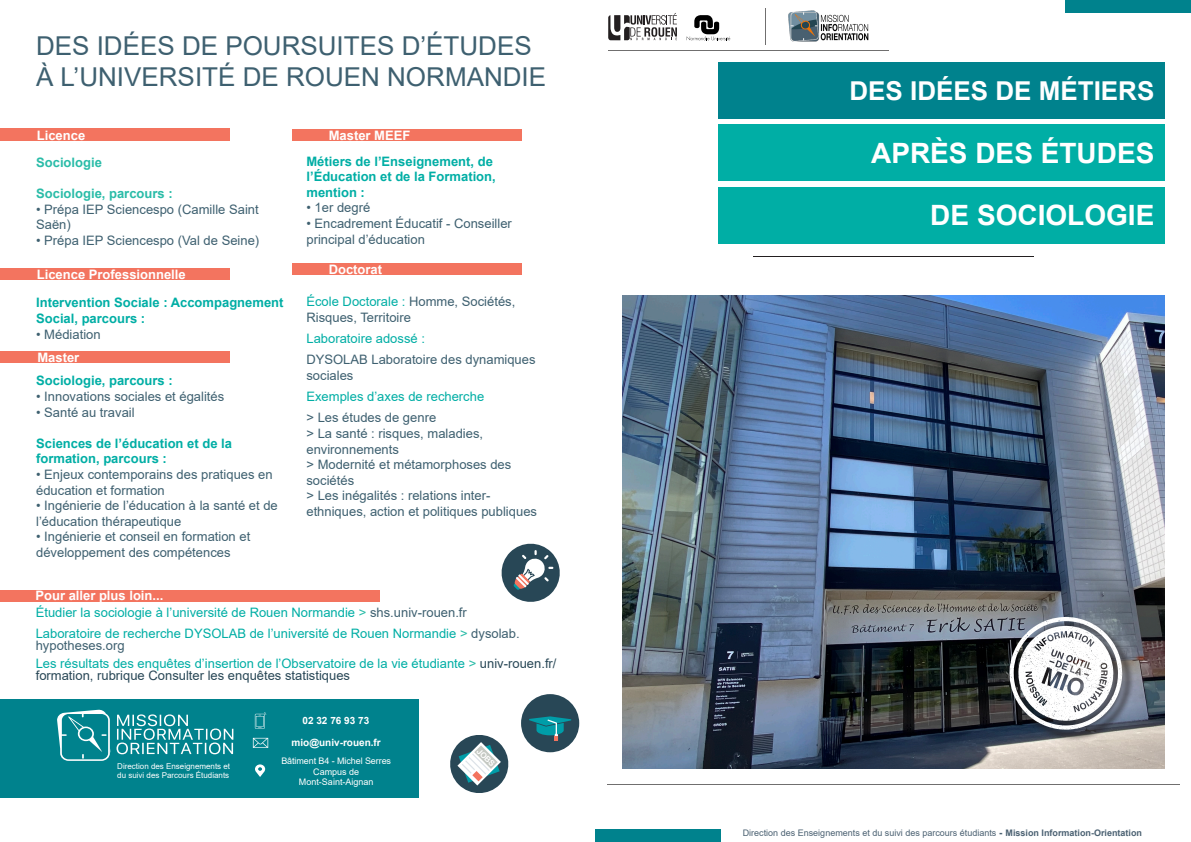
<style>
.page{position:relative;width:1191px;height:842px;background:#fff}
.page>*{position:absolute;margin:0;border:0;box-sizing:border-box;transform-origin:0 0}
.t1{font:700 28px "Arial";color:#fff}
.t2{font:26px "Arial";color:#3e6070}
.t3{font:700 26px "Arial";color:#fff}
.t4{font:13px/15.6px "Arial";color:#3e6070}
.t5{font:13px/12px "Arial";color:#00aea5}
.t6{font:700 13px/15.6px "Arial";color:#00aea5}
.t7{font:700 13px "Arial";color:#fff}
.t8{font:700 13px "Arial";color:#2abca8}
.t9{font:700 10px "Arial";color:#fff}
.t10{font:9px "Arial";color:#4b6172}
.t11{font:9px "Arial";letter-spacing:-.005em;color:#fff}
.t12{font:8px/8.8px "Arial";color:#fff}
.t13{font:7.9px "Arial Rounded MT Bold";color:#fff}
.s1{color:#00aea5}
.s2{color:#2abca8}
.s3{color:#3e6070}
.s4{color:#284756}
.s5{font-weight:900}
.s6{font-weight:700}
</style>
<div class="page">
<svg style="left:608px;top:13px;width:69px;height:27px"></svg>
<svg style="left:686px;top:15px;width:44px;height:25px"></svg>
<hr style="left:765px;top:8px;width:1px;height:37px;background:#706f6f">
<hr style="left:608px;top:50px;width:280px;height:1px;background:#706f6f">
<hr style="left:607px;top:784px;width:572px;height:1px;background:#706f6f">
<div style="left:1066px;top:0;width:125px;height:13px;background:#00828d"></div>
<div style="left:595px;top:829px;width:125px;height:13px;background:#00828d"></div>
<div style="left:718px;top:62px;width:446px;height:57px;background:#00828d"></div>
<div style="left:718px;top:124px;width:446px;height:57px;background:#00aea5"></div>
<div style="left:718px;top:187px;width:446px;height:56px;background:#00aea5"></div>
<hr style="left:753px;top:256px;width:280px;height:1px;background:#231f20">
<img style="left:622px;top:295px;width:542px;height:473px">
<div style="left:1011px;top:618px;width:123px;height:124px;background:#231f20;opacity:.75"></div>
<svg style="left:1009px;top:616px;width:113px;height:114px"></svg>
<img style="left:788px;top:10px;width:81px;height:32px">
<div style="left:0;top:699px;width:419px;height:98px;background:#00828d"></div>
<svg style="left:57px;top:709px;width:176px;height:52px"></svg>
<svg style="left:255px;top:764px;width:10px;height:13px"></svg>
<svg style="left:253px;top:738px;width:15px;height:10px"></svg>
<svg style="left:255px;top:712px;width:11px;height:17px"></svg>
<svg style="left:450px;top:735px;width:59px;height:58px"></svg>
<div style="left:0;top:269px;width:230px;height:11px;background:#f3745f"></div>
<div style="left:292px;top:263px;width:229px;height:11px;background:#f3745f"></div>
<div style="left:0;top:590px;width:379px;height:12px;background:#f3745f"></div>
<svg style="left:501px;top:543px;width:59px;height:59px"></svg>
<div style="left:521px;top:694px;width:58px;height:58px;background:#284756;border-radius:50%"></div>
<svg style="left:529px;top:716px;width:42px;height:24px"></svg>
<div style="left:0;top:128px;width:230px;height:13px;background:#f3745f"></div>
<div style="left:292px;top:129px;width:229px;height:12px;background:#f3745f"></div>
<div style="left:1px;top:351px;width:229px;height:12px;background:#f3745f"></div>
<p class="t2" style="left:36px;top:28px;width:497px">DES IDÉES DE POURSUITES D’ÉTUDES</p>
<p class="t2" style="left:36px;top:59px;width:511px">À L’UNIVERSITÉ DE ROUEN NORMANDIE</p>
<p class="t7" style="left:37px;top:126px;width:50px">Licence</p>
<p class="t7" style="left:329px;top:126px;width:83px">Master MEEF</p>
<p class="t8" style="left:36px;top:153px;width:67px">Sociologie</p>
<p class="t8" style="left:36px;top:184px;width:138px">Sociologie, parcours :</p>
<p class="t4" style="left:36px;top:201px;width:224px">• Prépa IEP Sciencespo (Camille Saint<br>Saën)</p>
<p class="t4" style="left:36px;top:233px;width:225px">• Prépa IEP Sciencespo (Val de Seine)</p>
<p class="t7" style="left:37px;top:266px;width:150px">Licence Professionnelle</p>
<p class="t6" style="left:36px;top:295px;width:249px">Intervention Sociale : Accompagnement<br>Social, parcours :</p>
<p class="t4" style="left:36px;top:326px;width:66px">• Médiation</p>
<p class="t6" style="left:36px;top:373px;width:138px">Sociologie, parcours :</p>
<p class="t4" style="left:36px;top:389px;width:190px">• Innovations sociales et égalités</p>
<p class="t4" style="left:36px;top:404px;width:100px">• Santé au travail</p>
<p class="t6" style="left:36px;top:436px;width:197px">Sciences de l’éducation et de la formation, parcours :</p>
<p class="t4" style="left:36px;top:467px;width:238px">• Enjeux contemporains des pratiques en éducation et formation</p>
<p class="t4" style="left:36px;top:498px;width:243px">• Ingénierie de l’éducation à la santé et de l’éducation thérapeutique</p>
<p class="t4" style="left:36px;top:529px;width:216px">• Ingénierie et conseil en formation et développement des compétences</p>
<p class="t7" style="left:37px;top:348px;width:43px">Master</p>
<p class="t7" style="left:35px;top:586px;width:129px">Pour aller plus loin...</p>
<p class="t6" style="left:306px;top:153px;width:191px">Métiers de l’Enseignement, de l’Éducation et de la Formation, mention :</p>
<p class="t4" style="left:306px;top:200px;width:65px">• 1er degré</p>
<p class="t4" style="left:306px;top:216px;width:207px">• Encadrement Éducatif - Conseiller principal d’éducation</p>
<p class="t7" style="left:329px;top:260px;width:55px">Doctorat</p>
<p class="t4" style="left:306px;top:294px;width:210px"><span class="s1">École Doctorale :</span> Homme, Sociétés,<br>Risques, Territoire</p>
<p class="t5" style="left:306px;top:332px;width:120px">Laboratoire adossé :</p>
<p class="t4" style="left:306px;top:352px;width:231px">DYSOLAB Laboratoire des dynamiques sociales</p>
<p class="t5" style="left:306px;top:390px;width:179px">Exemples d’axes de recherche</p>
<p class="t4" style="left:306px;top:410px;width:131px">&gt; Les études de genre</p>
<p class="t4" style="left:306px;top:425px;width:178px">&gt; La santé : risques, maladies, environnements</p>
<p class="t4" style="left:306px;top:457px;width:206px">&gt; Modernité et métamorphoses des sociétés</p>
<p class="t4" style="left:306px;top:488px;width:232px">&gt; Les inégalités : relations inter&shy;ethniques, action et politiques publiques</p>
<p class="t5" style="left:36px;top:606px;width:433px">Étudier la sociologie à l’université de Rouen Normandie <span class="s2">&gt;</span> <span class="s3">shs.univ-rouen.fr</span></p>
<p class="t5" style="left:36px;top:628px;width:485px">Laboratoire de recherche DYSOLAB de l’université de Rouen Normandie <span class="s2">&gt;</span> <span class="s3">dysolab. hypotheses.org</span></p>
<p class="t5" style="left:36px;top:657px;width:522px">Les résultats des enquêtes d’insertion de l’Observatoire de la vie étudiante <span class="s2">&gt;</span> <span class="s4">univ-rouen.fr/ formation, rubrique Consulter les enquêtes statistiques</span></p>
<p class="t12" style="left:117px;top:762px;width:114px">Direction des Enseignements et du suivi des Parcours Étudiants</p>
<p class="t9" style="left:302px;top:713px;width:68px">02 32 76 93 73</p>
<p class="t9" style="left:292px;top:735px;width:91px">mio@univ-rouen.fr</p>
<p class="t11" style="left:281px;top:754px;width:111px">Bâtiment B4 - Michel Serres</p>
<p class="t11" style="left:313px;top:765px;width:48px">Campus de</p>
<p class="t11" style="left:299px;top:776px;width:76px">Mont-Saint-Aignan</p>
<p class="t13" style="left:481px;top:746px;width:23px;rotate:45deg">JOBS</p>
<p class="t3" style="left:849px;top:73px;width:306px">DES IDÉES DE MÉTIERS</p>
<p class="t1" style="left:871px;top:133px;width:285px">APRÈS DES ÉTUDES</p>
<p class="t1" style="left:930px;top:196px;width:226px">DE SOCIOLOGIE</p>
<p class="t10" style="left:742px;top:826px;width:401px">Direction des Enseignements et du suivi des parcours étudiants <span class="s5">-</span> <span class="s6">Mission Information-Orientation</span></p>
</div>
